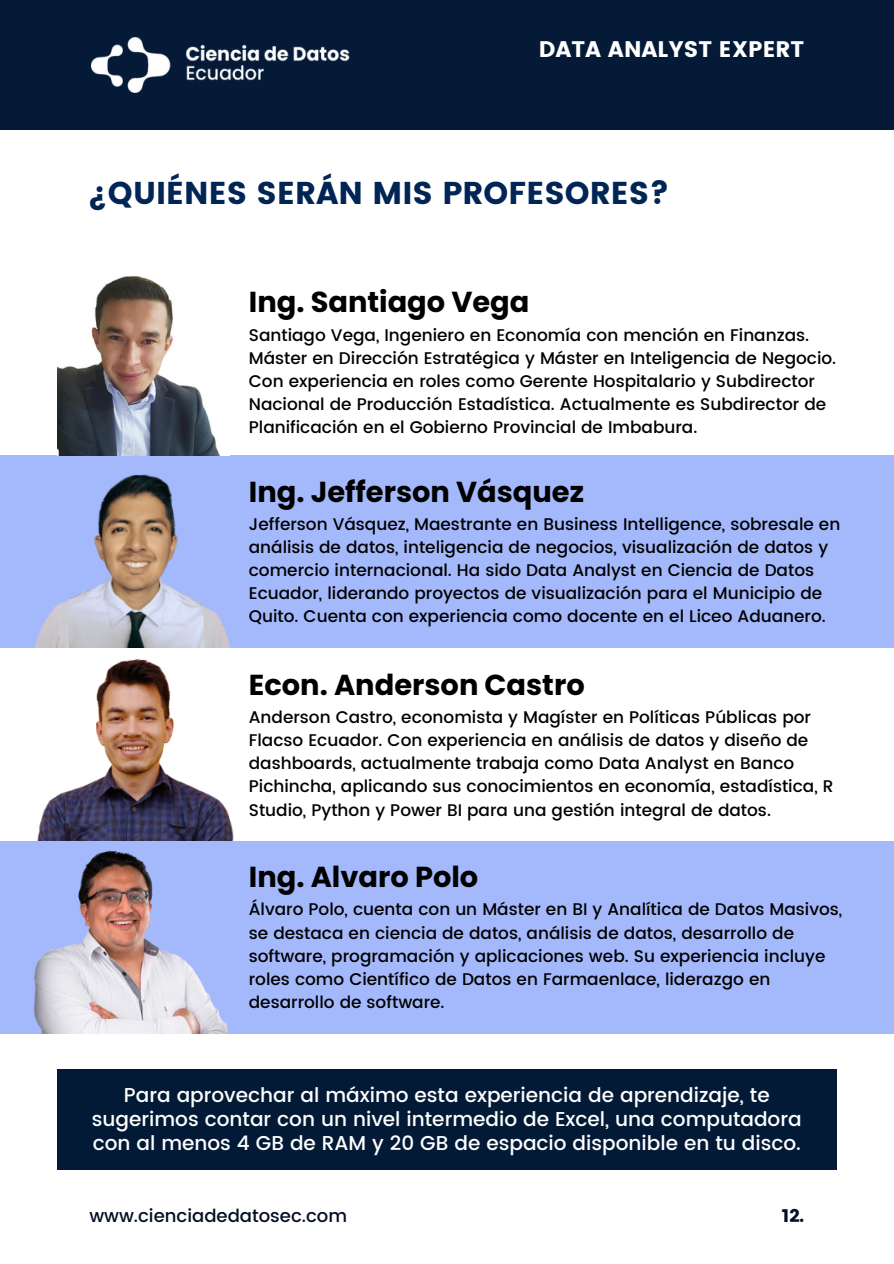
<style>
.page{position:relative;width:894px;height:1264px;background:#fff}
.page>*{position:absolute;margin:0;border:0;box-sizing:border-box;transform-origin:0 0}
.t1{font:31.5px "Poppins";color:#012554}
.t2{font:700 28.8px "Poppins";color:#000}
.t3{font:22.5px "Poppins";color:#fff}
.t4{font:500 20.1px/24px "Poppins";color:#fff;text-align:center}
.t5{font:500 18px "Poppins";color:#050e26}
.t6{font:18px "Poppins";color:#050e26}
.t7{font:500 16.95px/23.1px "Poppins";color:#000}
</style>
<div class="page">
<div style="left:0;top:0;width:893px;height:130px;background:#041a37"></div>
<img style="left:91px;top:38px;width:258px;height:55px">
<div style="left:0;top:841px;width:893px;height:192px;background:#a4b9fb"></div>
<img style="left:33px;top:850px;width:195px;height:183px">
<div style="left:57px;top:1069px;width:779px;height:100px;background:#021a36"></div>
<div style="left:0;top:455px;width:893px;height:192px;background:#a4b9fb"></div>
<img style="left:3px;top:602px;width:254px;height:46px">
<img style="left:64px;top:455px;width:141px;height:193px">
<img style="left:57px;top:275px;width:163px;height:180px">
<img style="left:37px;top:659px;width:197px;height:181px">
<h3 class="t3" style="left:538px;top:36px;width:267px">DATA ANALYST EXPERT</h3>
<h1 class="t1" style="left:87px;top:174px;width:583px">¿QUIÉNES SERÁN MIS PROFESORES?</h1>
<h2 class="t2" style="left:249px;top:286px;width:282px">Ing. Santiago Vega</h2>
<p class="t7" style="left:249px;top:324px;width:588px">Santiago Vega, Ingeniero en Economía con mención en Finanzas.<br>Máster en Dirección Estratégica y Máster en Inteligencia de Negocio.<br>Con experiencia en roles como Gerente Hospitalario y Subdirector Nacional de Producción Estadística. Actualmente es Subdirector de Planificación en el Gobierno Provincial de Imbabura.</p>
<h2 class="t2" style="left:249px;top:475px;width:336px">Ing. Jefferson Vásquez</h2>
<p class="t7" style="left:249px;top:513px;width:593px">Jefferson Vásquez, Maestrante en Business Intelligence, sobresale en análisis de datos, inteligencia de negocios, visualización de datos y comercio internacional. Ha sido Data Analyst en Ciencia de Datos Ecuador, liderando proyectos de visualización para el Municipio de Quito. Cuenta con experiencia como docente en el Liceo Aduanero.</p>
<h2 class="t2" style="left:249px;top:668px;width:337px">Econ. Anderson Castro</h2>
<p class="t7" style="left:249px;top:706px;width:586px">Anderson Castro, economista y Magíster en Políticas Públicas por Flacso Ecuador. Con experiencia en análisis de datos y diseño de dashboards, actualmente trabaja como Data Analyst en Banco Pichincha, aplicando sus conocimientos en economía, estadística, R Studio, Python y Power BI para una gestión integral de datos.</p>
<h2 class="t2" style="left:249px;top:860px;width:231px">Ing. Alvaro Polo</h2>
<p class="t7" style="left:249px;top:898px;width:594px">Álvaro Polo, cuenta con un Máster en BI y Analítica de Datos Masivos, se destaca en ciencia de datos, análisis de datos, desarrollo de software, programación y aplicaciones web. Su experiencia incluye roles como Científico de Datos en Farmaenlace, liderazgo en desarrollo de software.</p>
<p class="t4" style="left:92px;top:1083px;width:711px">Para aprovechar al máximo esta experiencia de aprendizaje, te sugerimos contar con un nivel intermedio de Excel, una computadora con al menos 4 GB de RAM y 20 GB de espacio disponible en tu disco.</p>
<p class="t5" style="left:89px;top:1202px;width:259px">www.cienciadedatosec.com</p>
<p class="t6" style="left:781px;top:1205px;width:24px">12.</p>
</div>
